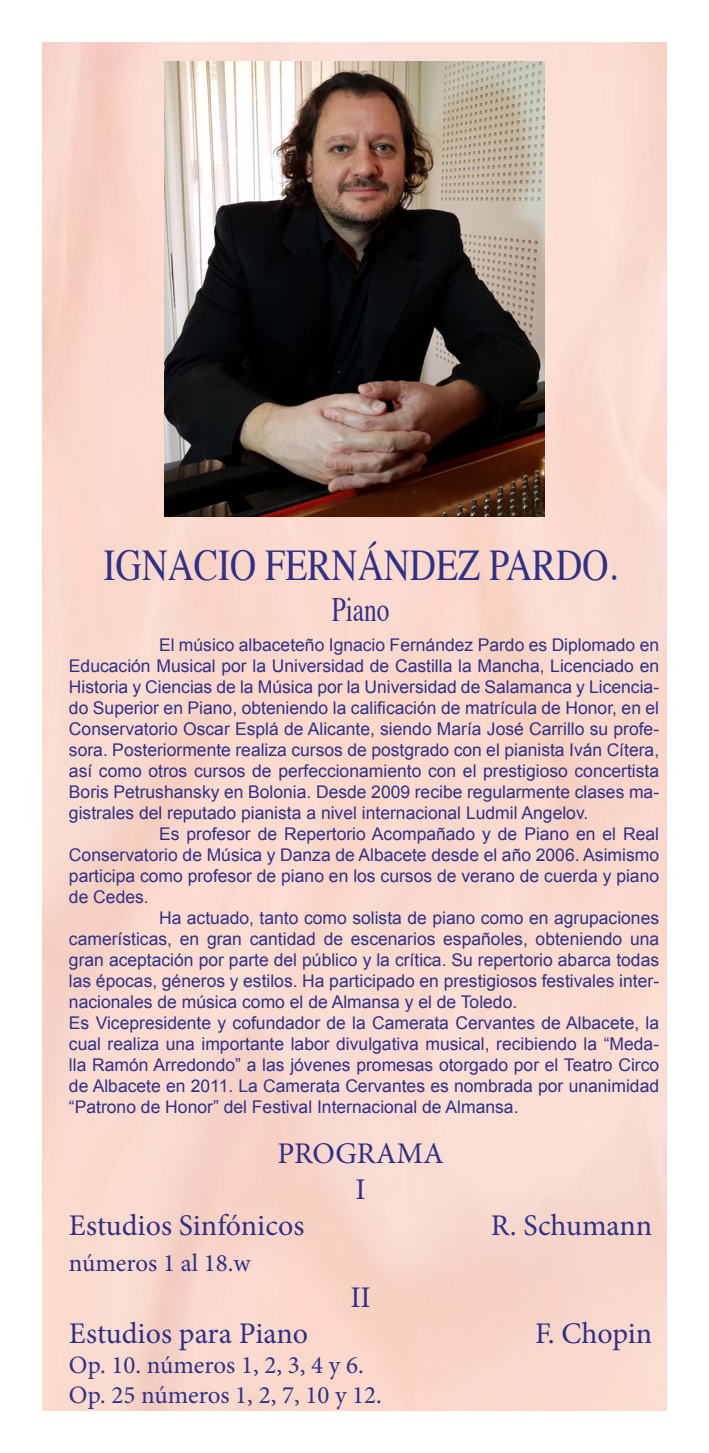
<style>
.page{position:relative;width:709px;height:1453px;background:#fff}
.page>*{position:absolute;margin:0;border:0;box-sizing:border-box;transform-origin:0 0}
.t1{font:43.75px "Times";color:#303087;scale:.82 1}
.t2{font:34px "Times";color:#303087;scale:.74 1}
.t3{font:30px "Minion Pro";color:#303087}
.t4{font:25px "Minion Pro";color:#303087}
.t5{font:17.5px/21px "Arial";color:#303087;text-align:justify}
</style>
<div class="page">
<img style="left:43px;top:43px;width:623px;height:1367px">
<img style="left:164px;top:61px;width:381px;height:455px">
<p class="t1" style="left:104px;top:524px;width:628px">IGNACIO FERNÁNDEZ PARDO.</p>
<p class="t2" style="left:332px;top:577px;width:80px">Piano</p>
<p class="t5" style="left:69px;top:634px;width:591px;text-indent:90px">El músico albaceteño Ignacio Fernández Pardo es Diplomado en Educación Musical por la Universidad de Castilla la Mancha, Licenciado en Historia y Ciencias de la Música por la Universidad de Salamanca y Licencia&shy;do Superior en Piano, obteniendo la calificación de matrícula de Honor, en el Conservatorio Oscar Esplá de Alicante, siendo María José Carrillo su profe&shy;sora. Posteriormente realiza cursos de postgrado con el pianista Iván Cítera, así como otros cursos de perfeccionamiento con el prestigioso concertista Boris Petrushansky en Bolonia. Desde 2009 recibe regularmente clases ma&shy;gistrales del reputado pianista a nivel internacional Ludmil Angelov.</p>
<p class="t5" style="left:69px;top:823px;width:591px;text-indent:90px">Es profesor de Repertorio Acompañado y de Piano en el Real Conservatorio de Música y Danza de Albacete desde el año 2006. Asimismo participa como profesor de piano en los cursos de verano de cuerda y piano de Cedes.</p>
<p class="t5" style="left:69px;top:907px;width:591px;text-indent:90px">Ha actuado, tanto como solista de piano como en agrupaciones camerísticas, en gran cantidad de escenarios españoles, obteniendo una gran aceptación por parte del público y la crítica. Su repertorio abarca todas las épocas, géneros y estilos. Ha participado en prestigiosos festivales inter&shy;nacionales de música como el de Almansa y el de Toledo.</p>
<p class="t5" style="left:69px;top:1012px;width:591px">Es Vicepresidente y cofundador de la Camerata Cervantes de Albacete, la cual realiza una importante labor divulgativa musical, recibiendo la “Meda&shy;lla Ramón Arredondo” a las jóvenes promesas otorgado por el Teatro Circo de Albacete en 2011. La Camerata Cervantes es nombrada por unanimidad “Patrono de Honor” del Festival Internacional de Almansa.</p>
<p class="t3" style="left:277px;top:1133px;width:168px">PROGRAMA</p>
<p class="t3" style="left:355px;top:1169px;width:12px">I</p>
<p class="t3" style="left:69px;top:1205px;width:237px">Estudios Sinfónicos</p>
<p class="t3" style="left:491px;top:1205px;width:163px">R. Schumann</p>
<p class="t4" style="left:69px;top:1246px;width:183px">números 1 al 18.w</p>
<p class="t3" style="left:350px;top:1277px;width:22px">II</p>
<p class="t3" style="left:69px;top:1313px;width:240px">Estudios para Piano</p>
<p class="t3" style="left:535px;top:1313px;width:119px">F. Chopin</p>
<p class="t4" style="left:69px;top:1348px;width:296px">Op. 10. números 1, 2, 3, 4 y 6.</p>
<p class="t4" style="left:69px;top:1378px;width:314px">Op. 25 números 1, 2, 7, 10 y 12.</p>
</div>
